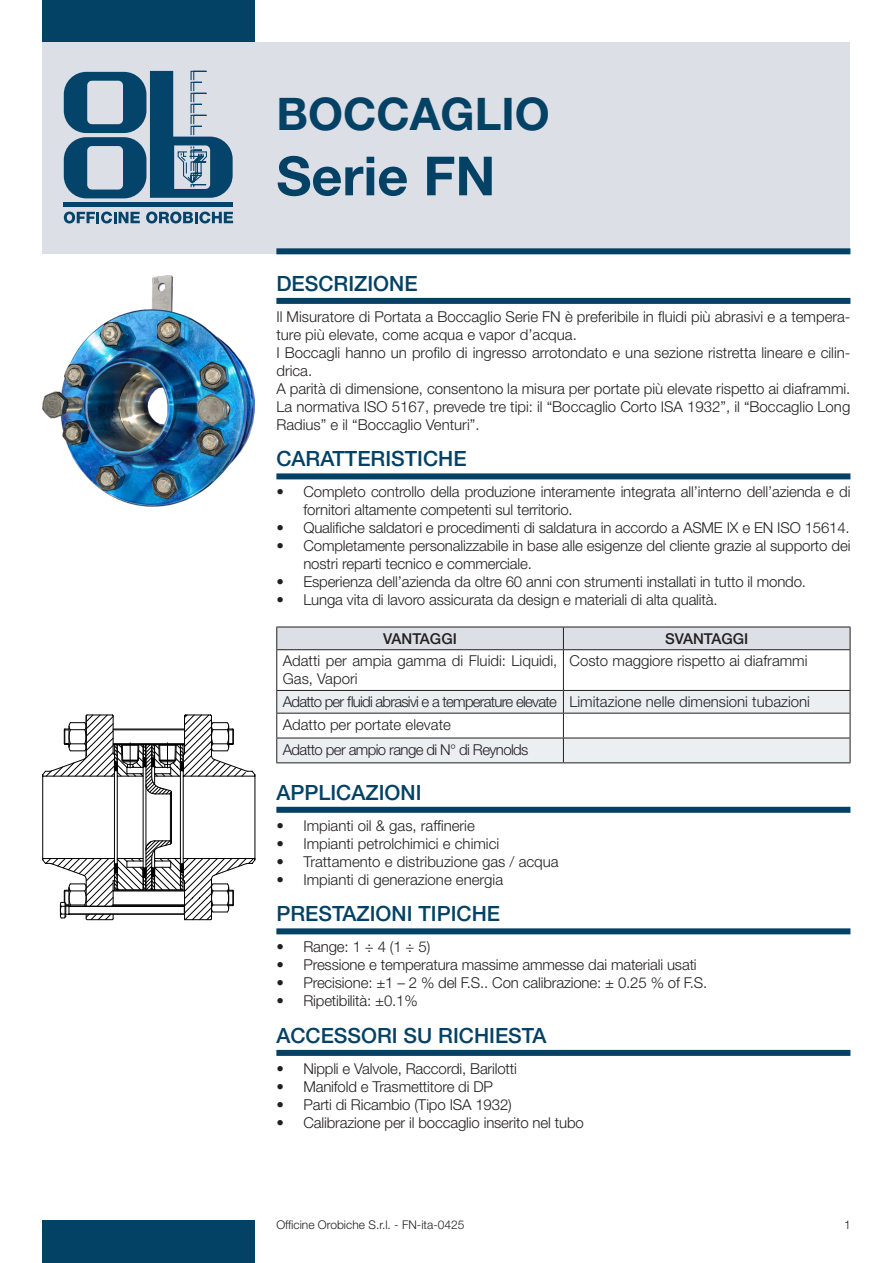
<style>
.page{position:relative;width:893px;height:1263px;background:#fff}
.page>*{position:absolute;margin:0;border:0;box-sizing:border-box;transform-origin:0 0}
.t1{font:700 54px "Helvetica Neue LT Pro";color:#034165}
.t2{font:700 45px "Helvetica Neue LT Pro";color:#034165}
.t3{font:500 21px "Helvetica Neue LT Pro";color:#034165}
.t4{font:300 15px/18px "Helvetica Neue LT Pro";letter-spacing:-.01em;color:#231f20}
.t5{font:300 15px "Helvetica Neue LT Pro";letter-spacing:-.05em;color:#231f20}
.t6{font:300 15px "Helvetica Neue LT Pro";letter-spacing:-.04em;color:#231f20}
.t7{font:500 15px "Helvetica Neue LT Pro";color:#231f20}
.t8{font:300 12px "Helvetica Neue LT Pro";color:#231f20}
</style>
<div class="page">
<div style="left:43px;top:0;width:212px;height:43px;background:#034165"></div>
<div style="left:43px;top:1220px;width:212px;height:43px;background:#034165"></div>
<div style="left:43px;top:43px;width:807px;height:211px;background:#dddfe7"></div>
<div style="left:276px;top:248px;width:574px;height:6px;background:#034165"></div>
<svg style="left:64px;top:212px;width:76px;height:11px"></svg>
<svg style="left:146px;top:212px;width:87px;height:11px"></svg>
<svg style="left:64px;top:70px;width:169px;height:128px"></svg>
<div style="left:64px;top:202px;width:169px;height:5px;background:#05446a"></div>
<div style="left:276px;top:298px;width:574px;height:6px;background:#034165"></div>
<div style="left:276px;top:473px;width:574px;height:6px;background:#034165"></div>
<div style="left:276px;top:807px;width:574px;height:6px;background:#034165"></div>
<div style="left:276px;top:627px;width:575px;height:23px;background:#dddfe7"></div>
<hr style="left:276px;top:649px;width:287px;height:1px;background:#231f20">
<hr style="left:276px;top:650px;width:1px;height:40px;background:#231f20">
<hr style="left:563px;top:649px;width:287px;height:1px;background:#231f20">
<hr style="left:563px;top:650px;width:1px;height:40px;background:#231f20">
<hr style="left:850px;top:650px;width:1px;height:40px;background:#231f20">
<svg style="left:276px;top:690px;width:575px;height:73px"></svg>
<hr style="left:276px;top:762px;width:287px;height:1px;background:#231f20">
<hr style="left:563px;top:762px;width:287px;height:1px;background:#231f20">
<div style="left:276px;top:928px;width:574px;height:6px;background:#034165"></div>
<div style="left:276px;top:1050px;width:574px;height:6px;background:#034165"></div>
<svg style="left:42px;top:714px;width:213px;height:206px"></svg>
<img style="left:42px;top:276px;width:213px;height:231px">
<p class="t2" style="left:276px;top:86px;width:275px">BOCCAGLIO</p>
<p class="t1" style="left:276px;top:142px;width:221px">Serie FN</p>
<p class="t3" style="left:276px;top:271px;width:143px">DESCRIZIONE</p>
<p class="t4" style="left:276px;top:307px;width:576px">Il Misuratore di Portata a Boccaglio Serie FN è preferibile in fluidi più abrasivi e a tempera&shy;ture più elevate, come acqua e vapor d’acqua.</p>
<p class="t4" style="left:276px;top:343px;width:576px">I Boccagli hanno un profilo di ingresso arrotondato e una sezione ristretta lineare e cilin&shy;drica.</p>
<p class="t4" style="left:276px;top:379px;width:576px">A parità di dimensione, consentono la misura per portate più elevate rispetto ai diaframmi.</p>
<p class="t4" style="left:276px;top:397px;width:575px">La normativa ISO 5167, prevede tre tipi: il “Boccaglio Corto ISA 1932”, il “Boccaglio Long<br>Radius” e il “Boccaglio Venturi”.</p>
<p class="t3" style="left:276px;top:446px;width:192px">CARATTERISTICHE</p>
<p class="t4" style="left:303px;top:483px;width:549px;text-indent:-27px">• Completo controllo della produzione interamente integrata all’interno dell’azienda e di fornitori altamente competenti sul territorio.</p>
<p class="t4" style="left:276px;top:519px;width:575px">• Qualifiche saldatori e procedimenti di saldatura in accordo a ASME IX e EN ISO 15614.</p>
<p class="t4" style="left:303px;top:537px;width:549px;text-indent:-27px">• Completamente personalizzabile in base alle esigenze del cliente grazie al supporto dei nostri reparti tecnico e commerciale.</p>
<p class="t4" style="left:276px;top:573px;width:531px">• Esperienza dell’azienda da oltre 60 anni con strumenti installati in tutto il mondo.</p>
<p class="t4" style="left:276px;top:591px;width:443px">• Lunga vita di lavoro assicurata da design e materiali di alta qualità.</p>
<p class="t7" style="left:383px;top:629px;width:75px">VANTAGGI</p>
<p class="t7" style="left:665px;top:629px;width:85px">SVANTAGGI</p>
<p class="t4" style="left:283px;top:652px;width:276px">Adatti per ampia gamma di Fluidi: Liquidi,<br>Gas, Vapori</p>
<p class="t4" style="left:569px;top:652px;width:240px">Costo maggiore rispetto ai diaframmi</p>
<p class="t5" style="left:283px;top:693px;width:276px">Adatto per fluidi abrasivi e a temperature elevate</p>
<p class="t4" style="left:569px;top:692px;width:242px">Limitazione nelle dimensioni tubazioni</p>
<p class="t4" style="left:283px;top:715px;width:170px">Adatto per portate elevate</p>
<p class="t6" style="left:283px;top:740px;width:247px">Adatto per ampio range di N° di Reynolds</p>
<p class="t3" style="left:276px;top:779px;width:147px">APPLICAZIONI</p>
<p class="t4" style="left:276px;top:816px;width:200px">• Impianti oil &amp; gas, raffinerie</p>
<p class="t4" style="left:276px;top:834px;width:224px">• Impianti petrolchimici e chimici</p>
<p class="t4" style="left:276px;top:852px;width:284px">• Trattamento e distribuzione gas / acqua</p>
<p class="t4" style="left:276px;top:870px;width:228px">• Impianti di generazione energia</p>
<p class="t3" style="left:276px;top:901px;width:225px">PRESTAZIONI TIPICHE</p>
<p class="t4" style="left:276px;top:938px;width:155px">• Range: 1 ÷ 4 (1 ÷ 5)</p>
<p class="t4" style="left:276px;top:956px;width:422px">• Pressione e temperatura massime ammesse dai materiali usati</p>
<p class="t4" style="left:276px;top:974px;width:432px">• Precisione: ±1 – 2 % del F.S.. Con calibrazione: ± 0.25 % of F.S.</p>
<p class="t4" style="left:276px;top:992px;width:143px">• Ripetibilità: ±0.1%</p>
<p class="t3" style="left:276px;top:1022px;width:271px">ACCESSORI SU RICHIESTA</p>
<p class="t4" style="left:276px;top:1059px;width:242px">• Nippli e Valvole, Raccordi, Barilotti</p>
<p class="t4" style="left:276px;top:1077px;width:218px">• Manifold e Trasmettitore di DP</p>
<p class="t4" style="left:276px;top:1095px;width:237px">• Parti di Ricambio (Tipo ISA 1932)</p>
<p class="t4" style="left:276px;top:1113px;width:309px">• Calibrazione per il boccaglio inserito nel tubo</p>
<p class="t8" style="left:276px;top:1217px;width:190px">Officine Orobiche S.r.l. - FN-ita-0425</p>
<p class="t8" style="left:844px;top:1217px;width:8px">1</p>
</div>
